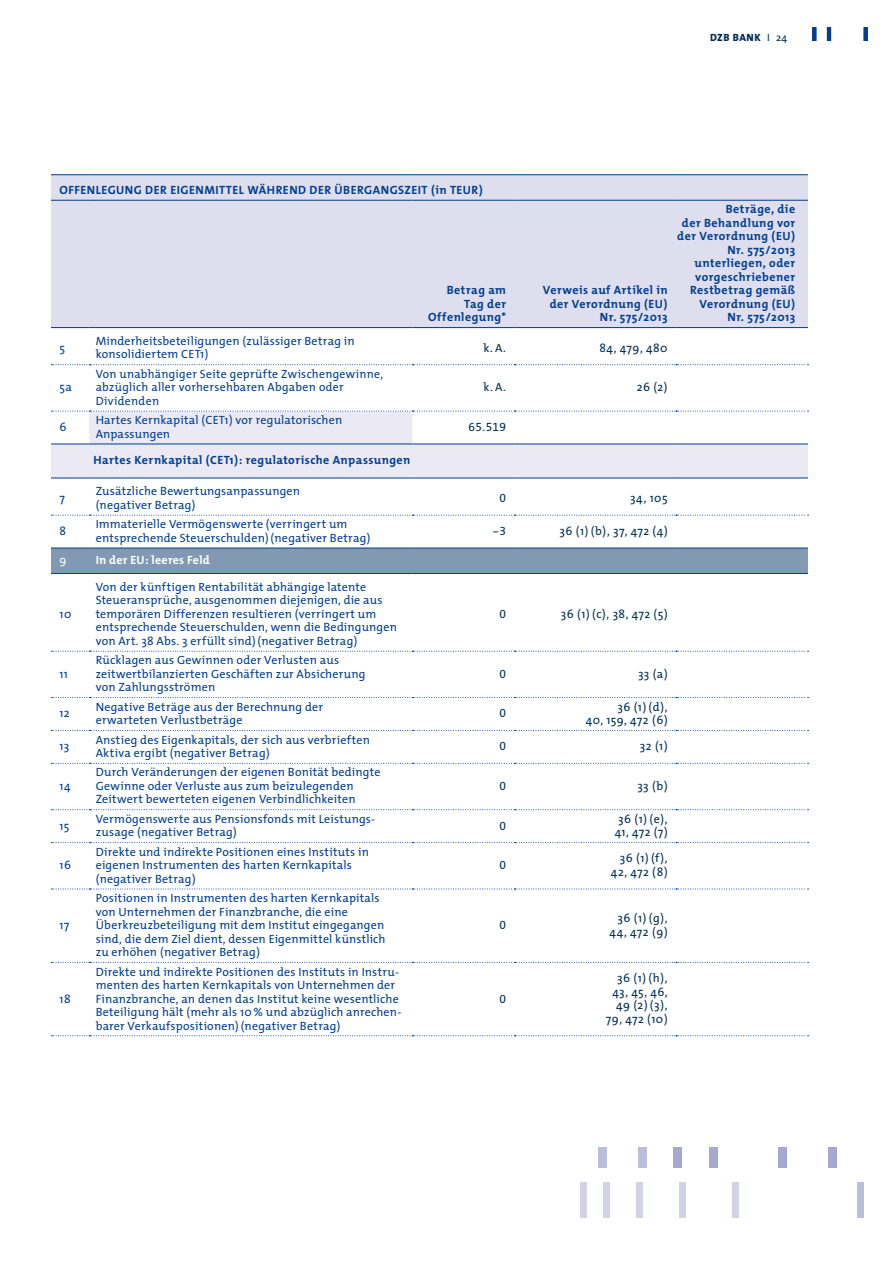
<style>
.page{position:relative;width:893px;height:1263px;background:#fff}
.page>*{position:absolute;margin:0;border:0;box-sizing:border-box;transform-origin:0 0}
.t1{font:12px/13.5px "The Mix";letter-spacing:.015em;color:#003e90}
.t2{font:700 12px/13.5px "The Mix";letter-spacing:.04em;color:#003e90;text-align:right}
.t3{font:12px/13.5px "The Mix";letter-spacing:.035em;color:#002e54;text-align:right}
.t4{font:12px "The Mix Expert";color:#002e54}
.t5{font:700 12px "The Mix";letter-spacing:.02em;color:#fff}
.t6{font:12px "The Mix";color:#fff}
.t7{font:800 10.5px "The Mix";letter-spacing:.05em;color:#002e54}
.s1{font-weight:400}
</style>
<div class="page">
<hr style="left:812px;top:27px;width:4px;height:14px;background:#003e90">
<hr style="left:827px;top:27px;width:4px;height:14px;background:#003e90">
<hr style="left:864px;top:27px;width:4px;height:14px;background:#003e90">
<div style="left:51px;top:175px;width:757px;height:152px;background:#dedeee"></div>
<svg style="left:51px;top:328px;width:757px;height:634px"></svg>
<svg style="left:51px;top:412px;width:757px;height:66px;fill:#eae9f4"></svg>
<div style="left:51px;top:549px;width:757px;height:24px;background:#8299b4"></div>
<svg style="left:51px;top:364px;width:757px;height:1px"></svg>
<svg style="left:51px;top:411px;width:757px;height:1px"></svg>
<svg style="left:51px;top:515px;width:757px;height:1px"></svg>
<svg style="left:51px;top:651px;width:757px;height:1px"></svg>
<svg style="left:51px;top:697px;width:757px;height:1px"></svg>
<svg style="left:51px;top:730px;width:757px;height:1px"></svg>
<svg style="left:51px;top:763px;width:757px;height:1px"></svg>
<svg style="left:51px;top:809px;width:757px;height:1px"></svg>
<svg style="left:51px;top:842px;width:757px;height:1px"></svg>
<svg style="left:51px;top:889px;width:757px;height:1px"></svg>
<svg style="left:51px;top:962px;width:757px;height:1px"></svg>
<svg style="left:51px;top:1035px;width:757px;height:1px"></svg>
<hr style="left:51px;top:174px;width:38px;height:1px;background:#003e90">
<hr style="left:89px;top:174px;width:323px;height:1px;background:#003e90">
<hr style="left:412px;top:174px;width:102px;height:1px;background:#003e90">
<hr style="left:514px;top:174px;width:162px;height:1px;background:#003e90">
<hr style="left:676px;top:174px;width:132px;height:1px;background:#003e90">
<hr style="left:51px;top:444px;width:38px;height:1px;background:#003e90">
<hr style="left:89px;top:444px;width:323px;height:1px;background:#003e90">
<hr style="left:412px;top:444px;width:102px;height:1px;background:#003e90">
<hr style="left:514px;top:444px;width:162px;height:1px;background:#003e90">
<hr style="left:676px;top:444px;width:132px;height:1px;background:#003e90">
<hr style="left:51px;top:478px;width:38px;height:1px;background:#003e90">
<hr style="left:89px;top:478px;width:323px;height:1px;background:#003e90">
<hr style="left:412px;top:478px;width:102px;height:1px;background:#003e90">
<hr style="left:514px;top:478px;width:162px;height:1px;background:#003e90">
<hr style="left:676px;top:478px;width:132px;height:1px;background:#003e90">
<hr style="left:51px;top:200px;width:38px;height:1px;background:#003e90">
<hr style="left:89px;top:200px;width:323px;height:1px;background:#003e90">
<hr style="left:412px;top:200px;width:102px;height:1px;background:#003e90">
<hr style="left:514px;top:200px;width:162px;height:1px;background:#003e90">
<hr style="left:676px;top:200px;width:132px;height:1px;background:#003e90">
<hr style="left:51px;top:327px;width:38px;height:1px;background:#003e90">
<hr style="left:89px;top:327px;width:323px;height:1px;background:#003e90">
<hr style="left:412px;top:327px;width:102px;height:1px;background:#003e90">
<hr style="left:514px;top:327px;width:162px;height:1px;background:#003e90">
<hr style="left:676px;top:327px;width:132px;height:1px;background:#003e90">
<hr style="left:51px;top:548px;width:38px;height:1px;background:#003e90">
<hr style="left:89px;top:548px;width:323px;height:1px;background:#003e90">
<hr style="left:412px;top:548px;width:102px;height:1px;background:#003e90">
<hr style="left:514px;top:548px;width:162px;height:1px;background:#003e90">
<hr style="left:676px;top:548px;width:132px;height:1px;background:#003e90">
<hr style="left:51px;top:573px;width:38px;height:1px;background:#003e90">
<hr style="left:89px;top:573px;width:323px;height:1px;background:#003e90">
<hr style="left:412px;top:573px;width:102px;height:1px;background:#003e90">
<hr style="left:514px;top:573px;width:162px;height:1px;background:#003e90">
<hr style="left:676px;top:573px;width:132px;height:1px;background:#003e90">
<div style="left:580px;top:1182px;width:7px;height:35px;background:#d3d3e8"></div>
<div style="left:604px;top:1182px;width:6px;height:35px;background:#d3d3e8"></div>
<div style="left:637px;top:1182px;width:6px;height:35px;background:#d3d3e8"></div>
<div style="left:679px;top:1182px;width:6px;height:35px;background:#d3d3e8"></div>
<div style="left:732px;top:1182px;width:7px;height:35px;background:#d3d3e8"></div>
<div style="left:857px;top:1182px;width:6px;height:35px;background:#bdbddc"></div>
<div style="left:598px;top:1147px;width:9px;height:20px;background:#bdbddc"></div>
<div style="left:638px;top:1147px;width:9px;height:20px;background:#bdbddc"></div>
<div style="left:673px;top:1147px;width:9px;height:20px;background:#a6a8d0"></div>
<div style="left:709px;top:1147px;width:9px;height:20px;background:#a6a8d0"></div>
<div style="left:778px;top:1147px;width:9px;height:20px;background:#a6a8d0"></div>
<div style="left:828px;top:1147px;width:8px;height:20px;background:#a6a8d0"></div>
<p class="t7" style="left:710px;top:29px;width:79px">DZB BANK <span class="s1">I 24</span></p>
<p class="t2" style="left:60px;top:183px;width:51px">Offenlegu</p>
<p class="t2" style="left:125px;top:183px;width:150px">ng der Eigenmittel währe</p>
<p class="t2" style="left:289px;top:183px;width:63px">nd der Überga</p>
<p class="t2" style="left:381px;top:183px;width:103px">ngszeit (in TEUR)</p>
<p class="t2" style="left:428px;top:283px;width:79px">Betrag am<br>Tag der<br>Offenlegung*</p>
<p class="t2" style="left:543px;top:283px;width:126px">Verweis auf Artikel in der Verordnung (EU)<br>Nr. 575/2013</p>
<p class="t1" style="left:60px;top:340px;width:7px">5</p>
<p class="t1" style="left:96px;top:334px;width:261px">Minderheitsbeteiligungen (zulässiger Betrag in konsolidiertem CET1)</p>
<p class="t3" style="left:483px;top:340px;width:24px">k. A.</p>
<p class="t3" style="left:599px;top:340px;width:70px">84, 479, 480</p>
<p class="t1" style="left:60px;top:380px;width:14px">5a</p>
<p class="t1" style="left:96px;top:367px;width:289px">Von unabhängiger Seite geprüfte Zwischengewinne, abzüglich aller vorhersehbaren Abgaben oder<br>Dividenden</p>
<p class="t3" style="left:483px;top:380px;width:24px">k. A.</p>
<p class="t3" style="left:637px;top:380px;width:32px">26 (2)</p>
<p class="t1" style="left:60px;top:420px;width:8px">6</p>
<p class="t1" style="left:96px;top:413px;width:248px">Hartes Kernkapital (CET1) vor regulatorischen<br>Anpassungen</p>
<p class="t4" style="left:468px;top:417px;width:39px">65.519</p>
<p class="t2" style="left:94px;top:453px;width:318px">Hartes Kernkapital (CET1): regulatorische Anpassungen</p>
<p class="t1" style="left:60px;top:491px;width:7px">7</p>
<p class="t1" style="left:96px;top:484px;width:206px">Zusätzliche Bewertungsanpassungen (negativer Betrag)</p>
<p class="t4" style="left:499px;top:488px;width:8px">0</p>
<p class="t3" style="left:630px;top:491px;width:39px">34, 105</p>
<p class="t1" style="left:60px;top:524px;width:8px">8</p>
<p class="t1" style="left:96px;top:517px;width:276px">Immaterielle Vermögenswerte (verringert um entsprechende Steuerschulden)(negativer Betrag)</p>
<p class="t4" style="left:493px;top:521px;width:15px">-3</p>
<p class="t3" style="left:560px;top:524px;width:110px">36 (1) (b), 37, 472 (4)</p>
<p class="t6" style="left:60px;top:550px;width:8px">9</p>
<p class="t5" style="left:96px;top:550px;width:116px">In der EU: leeres Feld</p>
<p class="t1" style="left:60px;top:607px;width:13px">10</p>
<p class="t1" style="left:60px;top:666px;width:10px">11</p>
<p class="t1" style="left:96px;top:580px;width:303px">Von der künftigen Rentabilität abhängige latente Steueransprüche, ausgenommen diejenigen, die aus temporären Differenzen resultieren (verringert um entsprechende Steuerschulden, wenn die Bedingungen von Art. 38 Abs. 3 erfüllt sind)(negativer Betrag)</p>
<p class="t1" style="left:96px;top:653px;width:271px">Rücklagen aus Gewinnen oder Verlusten aus zeitwertbilanzierten Geschäften zur Absicherung von Zahlungsströmen</p>
<p class="t4" style="left:499px;top:604px;width:8px">0</p>
<p class="t3" style="left:561px;top:607px;width:108px">36 (1) (c), 38, 472 (5)</p>
<p class="t4" style="left:499px;top:664px;width:8px">0</p>
<p class="t3" style="left:638px;top:666px;width:31px">33 (a)</p>
<p class="t1" style="left:60px;top:706px;width:12px">12</p>
<p class="t1" style="left:96px;top:699px;width:229px">Negative Beträge aus der Berechnung der erwarteten Verlustbeträge</p>
<p class="t4" style="left:499px;top:703px;width:8px">0</p>
<p class="t3" style="left:586px;top:699px;width:83px">36 (1) (d),<br>40, 159, 472 (6)</p>
<p class="t1" style="left:60px;top:739px;width:11px">13</p>
<p class="t1" style="left:96px;top:732px;width:276px">Anstieg des Eigenkapitals, der sich aus verbrieften<br>Aktiva ergibt (negativer Betrag)</p>
<p class="t4" style="left:499px;top:736px;width:8px">0</p>
<p class="t3" style="left:640px;top:739px;width:29px">32 (1)</p>
<p class="t1" style="left:60px;top:779px;width:12px">14</p>
<p class="t1" style="left:96px;top:765px;width:286px">Durch Veränderungen der eigenen Bonität bedingte<br>Gewinne oder Verluste aus zum beizulegenden<br>Zeitwert bewerteten eigenen Verbindlichkeiten</p>
<p class="t4" style="left:499px;top:776px;width:8px">0</p>
<p class="t3" style="left:637px;top:779px;width:32px">33 (b)</p>
<p class="t1" style="left:60px;top:818px;width:11px">15</p>
<p class="t1" style="left:96px;top:812px;width:281px">Vermögenswerte aus Pensionsfonds mit Leistungs&shy;zusage (negativer Betrag)</p>
<p class="t4" style="left:499px;top:815px;width:8px">0</p>
<p class="t3" style="left:615px;top:812px;width:54px;text-align:left">36 (1) (e),<br>41, 472 (7)</p>
<p class="t1" style="left:60px;top:858px;width:13px">16</p>
<p class="t1" style="left:96px;top:844px;width:275px">Direkte und indirekte Positionen eines Instituts in eigenen Instrumenten des harten Kernkapitals (negativer Betrag)</p>
<p class="t4" style="left:499px;top:855px;width:8px">0</p>
<p class="t3" style="left:611px;top:851px;width:58px">36 (1) (f),<br>42, 472 (8)</p>
<p class="t1" style="left:60px;top:918px;width:11px">17</p>
<p class="t1" style="left:60px;top:991px;width:13px">18</p>
<p class="t1" style="left:96px;top:891px;width:291px">Positionen in Instrumenten des harten Kernkapitals von Unternehmen der Finanzbranche, die eine Überkreuzbeteiligung mit dem Institut eingegangen sind, die dem Ziel dient, dessen Eigenmittel künstlich zu erhöhen (negativer Betrag)</p>
<p class="t1" style="left:96px;top:964px;width:307px">Direkte und indirekte Positionen des Instituts in Instru&shy;menten des harten Kernkapitals von Unternehmen der Finanzbranche, an denen das Institut keine wesentliche Beteiligung hält (mehr als 10% und abzüglich anrechen&shy;barer Verkaufspositionen)(negativer Betrag)</p>
<p class="t4" style="left:499px;top:915px;width:8px">0</p>
<p class="t3" style="left:609px;top:911px;width:60px">36 (1) (g),<br>44, 472 (9)</p>
<p class="t4" style="left:499px;top:988px;width:8px">0</p>
<p class="t3" style="left:606px;top:971px;width:63px">36 (1) (h),<br>43, 45, 46,<br>49 (2) (3),<br>79, 472 (10)</p>
<p class="t2" style="left:677px;top:202px;width:119px">Beträge, die<br>der Behandlung vor der Verordnung (EU)<br>Nr. 575/2013 unterliegen, oder vorgeschriebener<br>Restbetrag gemäß<br>Verordnung (EU)<br>Nr. 575/2013</p>
</div>
